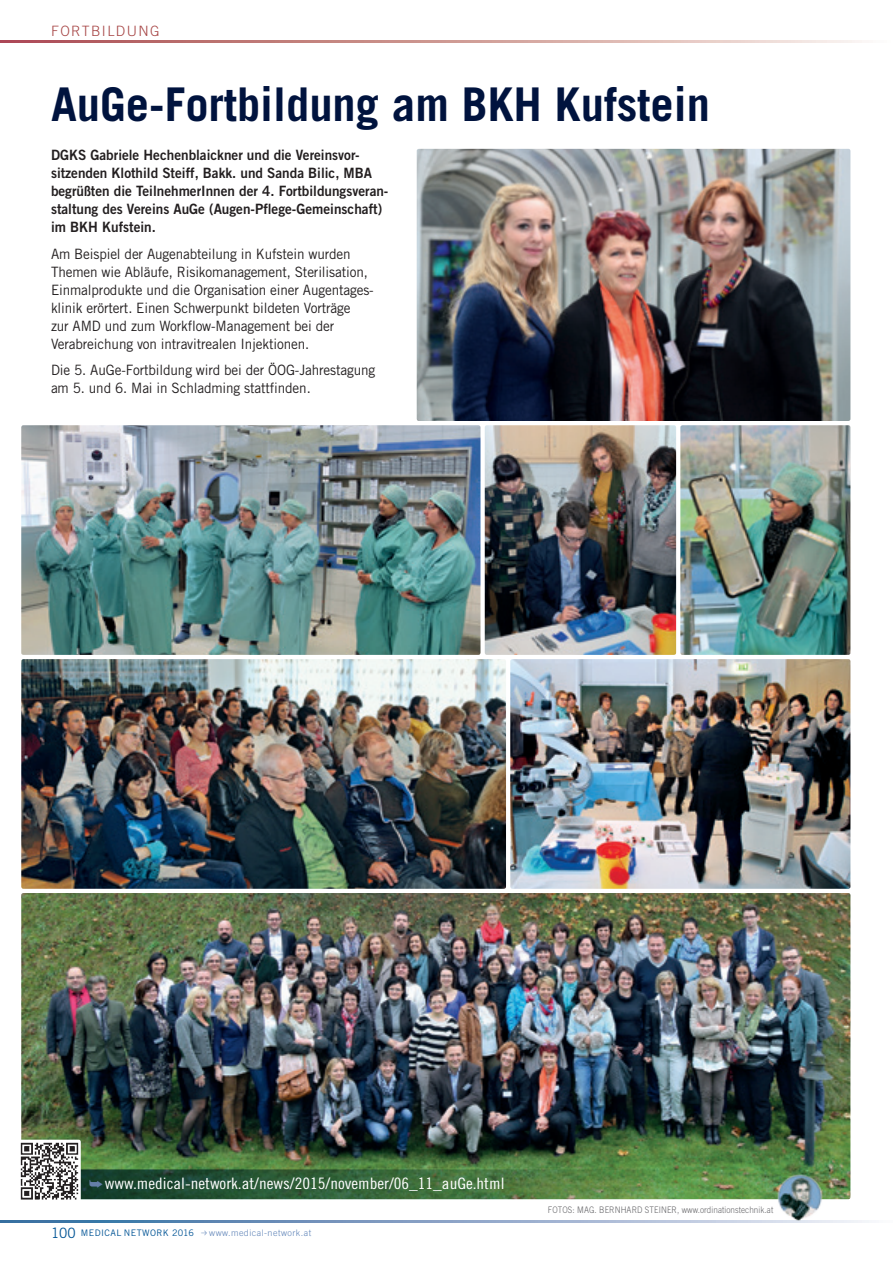
<style>
.page{position:relative;width:893px;height:1263px;background:#fff}
.page>*{position:absolute;margin:0;border:0;box-sizing:border-box;transform-origin:0 0}
.t1{font:700 46.5px "Trade Gothic";color:#00133e}
.t2{font:15.75px "Trade Gothic Cond Eighteen";color:#fff;scale:1.1 1}
.t3{font:14.25px/18px "Trade Gothic";letter-spacing:-.01em;color:#231f20;scale:.95 1}
.t4{font:14.25px/18px "Trade Gothic Bold Two";color:#231f20;scale:.95 1}
.t5{font:300 14.25px "Trade Gothic";letter-spacing:.1em;color:#a64444}
.t6{font:300 9px "Trade Gothic";letter-spacing:.01em;color:#636366;scale:.9 1}
.t7{font:300 9px "Trade Gothic";letter-spacing:.05em;color:#5d82b7}
.t8{font:9px "Trade Gothic";letter-spacing:.05em;color:#005495}
.s1{font-family:"Apple Icon 2";font-size:15px;color:#657fa9}
.s2{font-size:14.25px}
</style>
<div class="page">
<svg style="left:0;top:40px;width:862px;height:3px;background:#cf9997"></svg>
<svg style="left:0;top:1220px;width:869px;height:2px;background:#88a5c6"></svg>
<img style="left:21px;top:893px;width:829px;height:306px">
<img style="left:21px;top:659px;width:485px;height:230px">
<img style="left:680px;top:425px;width:170px;height:230px">
<img style="left:21px;top:425px;width:459px;height:230px">
<img style="left:417px;top:149px;width:433px;height:272px">
<img style="left:510px;top:659px;width:340px;height:230px">
<img style="left:485px;top:425px;width:191px;height:230px">
<svg style="left:21px;top:1169px;width:655px;height:30px;background:#3b683b"></svg>
<div style="left:17px;top:1140px;width:64px;height:63px;background:#fff;border-radius:2px"></div>
<img style="left:20px;top:1142px;width:59px;height:58px">
<img style="left:776px;top:1172px;width:48px;height:49px">
<p class="t5" style="left:51px;top:23px;width:110px">FORTBILDUNG</p>
<h1 class="t1" style="left:51px;top:76px;width:660px">AuGe-Fortbildung am BKH Kufstein</h1>
<p class="t4" style="left:51px;top:146px;width:357px">DGKS Gabriele Hechenblaickner und die Vereinsvor&shy;sitzenden Klothild Steiff, Bakk. und Sanda Bilic, MBA begrüßten die TeilnehmerInnen der 4. Fortbildungsveran&shy;staltung des Vereins AuGe (Augen-Pflege-Gemeinschaft) im BKH Kufstein.</p>
<p class="t3" style="left:51px;top:245px;width:341px">Am Beispiel der Augenabteilung in Kufstein wurden Themen wie Abläufe, Risikomanagement, Sterilisation, Einmalprodukte und die Organisation einer Augentages&shy;klinik erörtert. Einen Schwerpunkt bildeten Vorträge<br>zur AMD und zum Workflow-Management bei der Verabreichung von intravitrealen Injektionen.</p>
<p class="t3" style="left:51px;top:361px;width:343px">Die 5. AuGe-Fortbildung wird bei der ÖOG-Jahrestagung am 5. und 6. Mai in Schladming stattfinden.</p>
<p class="t2" style="left:89px;top:1174px;width:379px"><span class="s1">Œ</span>www.medical-network.at/news/2015/november/06_11_auGe.html</p>
<p class="t8" style="left:51px;top:1227px;width:144px"><span class="s2">100</span> MEDICAL NETWORK 2016</p>
<p class="t7" style="left:209px;top:1227px;width:103px">www.medical-network.at</p>
<p class="t6" style="left:548px;top:1204px;width:252px">FOTOS: MAG. BERNHARD STEINER, www.ordinationstechnik.at</p>
</div>
